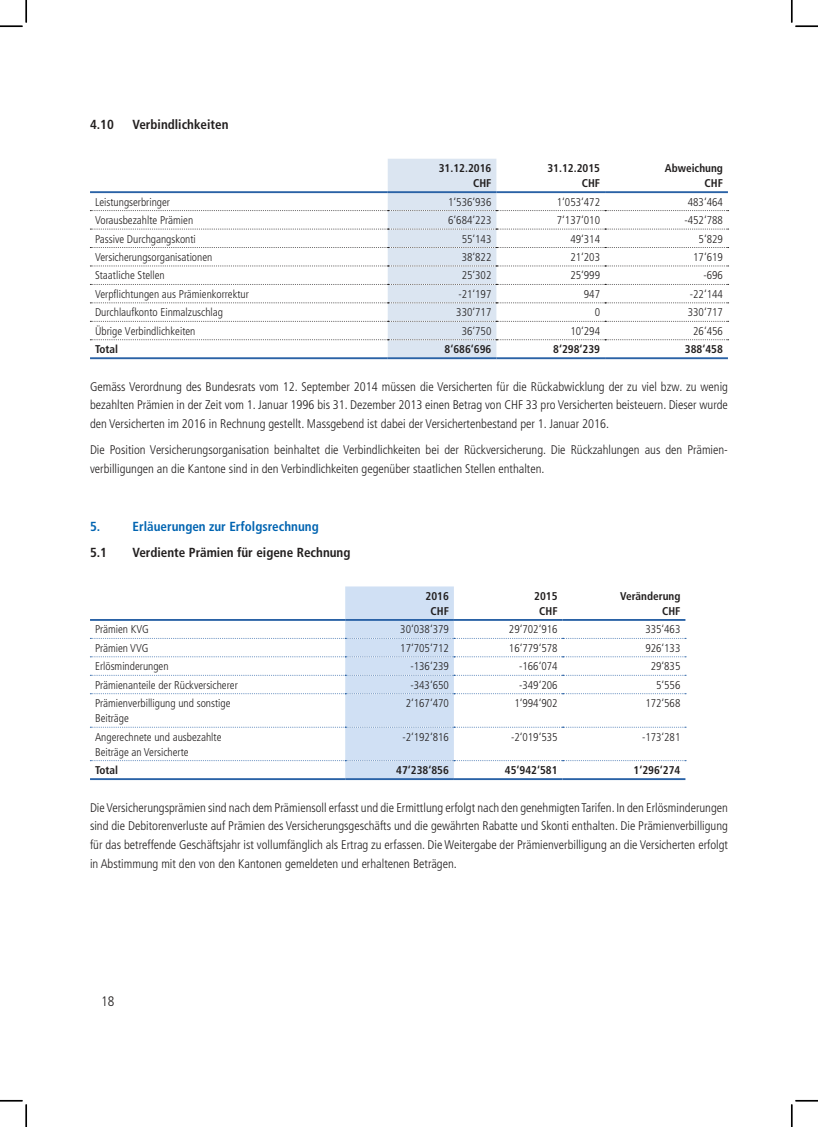
<style>
.page{position:relative;width:818px;height:1127px;background:#fff}
.page>*{position:absolute;margin:0;border:0;box-sizing:border-box;transform-origin:0 0}
.t1{font:300 condensed 13.75px "Frutiger LT Pro";color:#221f1f}
.t2{font:700 condensed 13.12px "Frutiger LT Pro";color:#221f1f}
.t3{font:700 condensed 13.12px "Frutiger LT Pro";color:#0064b1}
.t4{font:300 condensed 12.5px/18.8px "Frutiger LT Pro";color:#221f1f;text-align:justify}
.t5{font:300 condensed 11.25px/15px "Frutiger LT Pro";color:#221f1f}
.t6{font:700 condensed 11.25px/15px "Frutiger LT Pro";color:#221f1f;text-align:right}
</style>
<div class="page">
<svg style="left:90px;top:159px;width:639px;height:198px"></svg>
<hr style="left:90px;top:357px;width:298px;height:2px;background:#2a62a6">
<hr style="left:388px;top:357px;width:108px;height:2px;background:#2a62a6">
<hr style="left:496px;top:357px;width:109px;height:2px;background:#2a62a6">
<hr style="left:605px;top:357px;width:123px;height:2px;background:#2a62a6">
<svg style="left:90px;top:586px;width:596px;height:193px"></svg>
<hr style="left:90px;top:778px;width:255px;height:1px;background:#2a62a6">
<hr style="left:345px;top:778px;width:109px;height:1px;background:#2a62a6">
<hr style="left:454px;top:778px;width:108px;height:1px;background:#2a62a6">
<hr style="left:562px;top:778px;width:123px;height:1px;background:#2a62a6">
<hr style="left:0;top:1099px;width:23px;height:2px;background:#000">
<hr style="left:795px;top:1099px;width:23px;height:2px;background:#000">
<svg style="left:0;top:0;width:27px;height:27px"></svg>
<svg style="left:0;top:1100px;width:27px;height:26px"></svg>
<svg style="left:791px;top:0;width:27px;height:27px"></svg>
<svg style="left:791px;top:1100px;width:27px;height:26px"></svg>
<p class="t2" style="left:90px;top:117px;width:25px">4.10</p>
<p class="t2" style="left:133px;top:117px;width:97px">Verbindlichkeiten</p>
<p class="t6" style="left:439px;top:161px;width:54px">31.12.2016<br>CHF</p>
<p class="t6" style="left:547px;top:161px;width:54px">31.12.2015<br>CHF</p>
<p class="t6" style="left:665px;top:161px;width:60px">Abweichung<br>CHF</p>
<p class="t5" style="left:95px;top:194px;width:77px">Leistungserbringer</p>
<p class="t5" style="left:448px;top:194px;width:45px">1‘536‘936</p>
<p class="t5" style="left:557px;top:194px;width:45px">1‘053‘472</p>
<p class="t5" style="left:688px;top:194px;width:37px">483‘464</p>
<p class="t5" style="left:95px;top:213px;width:100px">Vorausbezahlte Prämien</p>
<p class="t5" style="left:448px;top:213px;width:45px">6‘684‘223</p>
<p class="t5" style="left:557px;top:213px;width:45px">7‘137‘010</p>
<p class="t5" style="left:684px;top:213px;width:40px">-452‘788</p>
<p class="t5" style="left:95px;top:231px;width:102px">Passive Durchgangskonti</p>
<p class="t5" style="left:462px;top:231px;width:31px">55‘143</p>
<p class="t5" style="left:570px;top:231px;width:31px">49‘314</p>
<p class="t5" style="left:699px;top:231px;width:26px">5‘829</p>
<p class="t5" style="left:95px;top:250px;width:119px">Versicherungsorganisationen</p>
<p class="t5" style="left:462px;top:250px;width:31px">38‘822</p>
<p class="t5" style="left:570px;top:250px;width:31px">21‘203</p>
<p class="t5" style="left:693px;top:250px;width:31px">17‘619</p>
<p class="t5" style="left:95px;top:268px;width:71px">Staatliche Stellen</p>
<p class="t5" style="left:462px;top:268px;width:31px">25‘302</p>
<p class="t5" style="left:570px;top:268px;width:31px">25‘999</p>
<p class="t5" style="left:703px;top:268px;width:21px">-696</p>
<p class="t5" style="left:95px;top:287px;width:155px">Verpflichtungen aus Prämienkorrektur</p>
<p class="t5" style="left:458px;top:287px;width:35px">-21‘197</p>
<p class="t5" style="left:584px;top:287px;width:18px">947</p>
<p class="t5" style="left:690px;top:287px;width:35px">-22‘144</p>
<p class="t5" style="left:95px;top:305px;width:130px">Durchlaufkonto Einmalzuschlag</p>
<p class="t5" style="left:456px;top:305px;width:37px">330‘717</p>
<p class="t5" style="left:595px;top:305px;width:7px">0</p>
<p class="t5" style="left:688px;top:305px;width:37px">330‘717</p>
<p class="t5" style="left:95px;top:323px;width:102px">Übrige Verbindlichkeiten</p>
<p class="t5" style="left:462px;top:323px;width:31px">36‘750</p>
<p class="t5" style="left:570px;top:323px;width:31px">10‘294</p>
<p class="t5" style="left:693px;top:323px;width:31px">26‘456</p>
<p class="t6" style="left:95px;top:342px;width:25px">Total</p>
<p class="t6" style="left:445px;top:342px;width:48px">8‘686‘696</p>
<p class="t6" style="left:553px;top:342px;width:48px">8‘298‘239</p>
<p class="t6" style="left:685px;top:342px;width:40px">388‘458</p>
<p class="t4" style="left:90px;top:377px;width:639px">Gemäss Verordnung des Bundesrats vom 12. September 2014 müssen die Versicherten für die Rückabwicklung der zu viel bzw. zu wenig bezahlten Prämien in der Zeit vom 1. Januar 1996 bis 31. Dezember 2013 einen Betrag von CHF 33 pro Versicherten beisteuern. Dieser wurde den Versicherten im 2016 in Rechnung gestellt. Massgebend ist dabei der Versichertenbestand per 1. Januar 2016.</p>
<p class="t4" style="left:90px;top:440px;width:639px">Die Position Versicherungsorganisation beinhaltet die Verbindlichkeiten bei der Rückversicherung. Die Rückzahlungen aus den Prämien&shy;verbilligungen an die Kantone sind in den Verbindlichkeiten gegenüber staatlichen Stellen enthalten.</p>
<p class="t3" style="left:90px;top:519px;width:12px">5.</p>
<p class="t3" style="left:133px;top:519px;width:188px">Erläuerungen zur Erfolgsrechnung</p>
<p class="t2" style="left:90px;top:545px;width:19px">5.1</p>
<p class="t2" style="left:133px;top:545px;width:219px">Verdiente Prämien für eigene Rechnung</p>
<p class="t6" style="left:425px;top:588px;width:25px;text-align:center">2016<br>CHF</p>
<p class="t6" style="left:534px;top:588px;width:25px;text-align:center">2015<br>CHF</p>
<p class="t6" style="left:620px;top:588px;width:62px">Veränderung<br>CHF</p>
<p class="t5" style="left:95px;top:622px;width:55px">Prämien KVG</p>
<p class="t5" style="left:400px;top:622px;width:50px">30‘038‘379</p>
<p class="t5" style="left:509px;top:622px;width:50px">29‘702‘916</p>
<p class="t5" style="left:645px;top:622px;width:37px">335‘463</p>
<p class="t5" style="left:95px;top:640px;width:55px">Prämien VVG</p>
<p class="t5" style="left:400px;top:640px;width:50px">17‘705‘712</p>
<p class="t5" style="left:509px;top:640px;width:50px">16‘779‘578</p>
<p class="t5" style="left:645px;top:640px;width:37px">926‘133</p>
<p class="t5" style="left:95px;top:659px;width:75px">Erlösminderungen</p>
<p class="t5" style="left:410px;top:659px;width:40px">-136‘239</p>
<p class="t5" style="left:519px;top:659px;width:40px">-166‘074</p>
<p class="t5" style="left:651px;top:659px;width:31px">29‘835</p>
<p class="t5" style="left:95px;top:677px;width:144px">Prämienanteile der Rückversicherer</p>
<p class="t5" style="left:410px;top:677px;width:40px">-343‘650</p>
<p class="t5" style="left:519px;top:677px;width:40px">-349‘206</p>
<p class="t5" style="left:656px;top:677px;width:26px">5‘556</p>
<p class="t5" style="left:95px;top:696px;width:137px">Prämienverbilligung und sonstige<br>Beiträge</p>
<p class="t5" style="left:406px;top:696px;width:45px">2‘167‘470</p>
<p class="t5" style="left:514px;top:696px;width:45px">1‘994‘902</p>
<p class="t5" style="left:645px;top:696px;width:37px">172‘568</p>
<p class="t5" style="left:95px;top:729px;width:128px">Angerechnete und ausbezahlte<br>Beiträge an Versicherte</p>
<p class="t5" style="left:402px;top:729px;width:48px">-2‘192‘816</p>
<p class="t5" style="left:511px;top:729px;width:48px">-2‘019‘535</p>
<p class="t5" style="left:642px;top:729px;width:40px">-173‘281</p>
<p class="t6" style="left:95px;top:762px;width:25px">Total</p>
<p class="t6" style="left:396px;top:762px;width:54px">47‘238‘856</p>
<p class="t6" style="left:505px;top:762px;width:54px">45‘942‘581</p>
<p class="t6" style="left:634px;top:762px;width:48px">1‘296‘274</p>
<p class="t4" style="left:90px;top:798px;width:639px">Die Versicherungsprämien sind nach dem Prämiensoll erfasst und die Ermittlung erfolgt nach den genehmigten Tarifen. In den Erlösminderungen sind die Debitorenverluste auf Prämien des Versicherungsgeschäfts und die gewährten Rabatte und Skonti enthalten. Die Prämienverbilligung für das betreffende Geschäftsjahr ist vollumfänglich als Ertrag zu erfassen. Die Weitergabe der Prämienverbilligung an die Versicherten erfolgt in Abstimmung mit den von den Kantonen gemeldeten und erhaltenen Beträgen.</p>
<p class="t1" style="left:101px;top:994px;width:15px">18</p>
</div>
